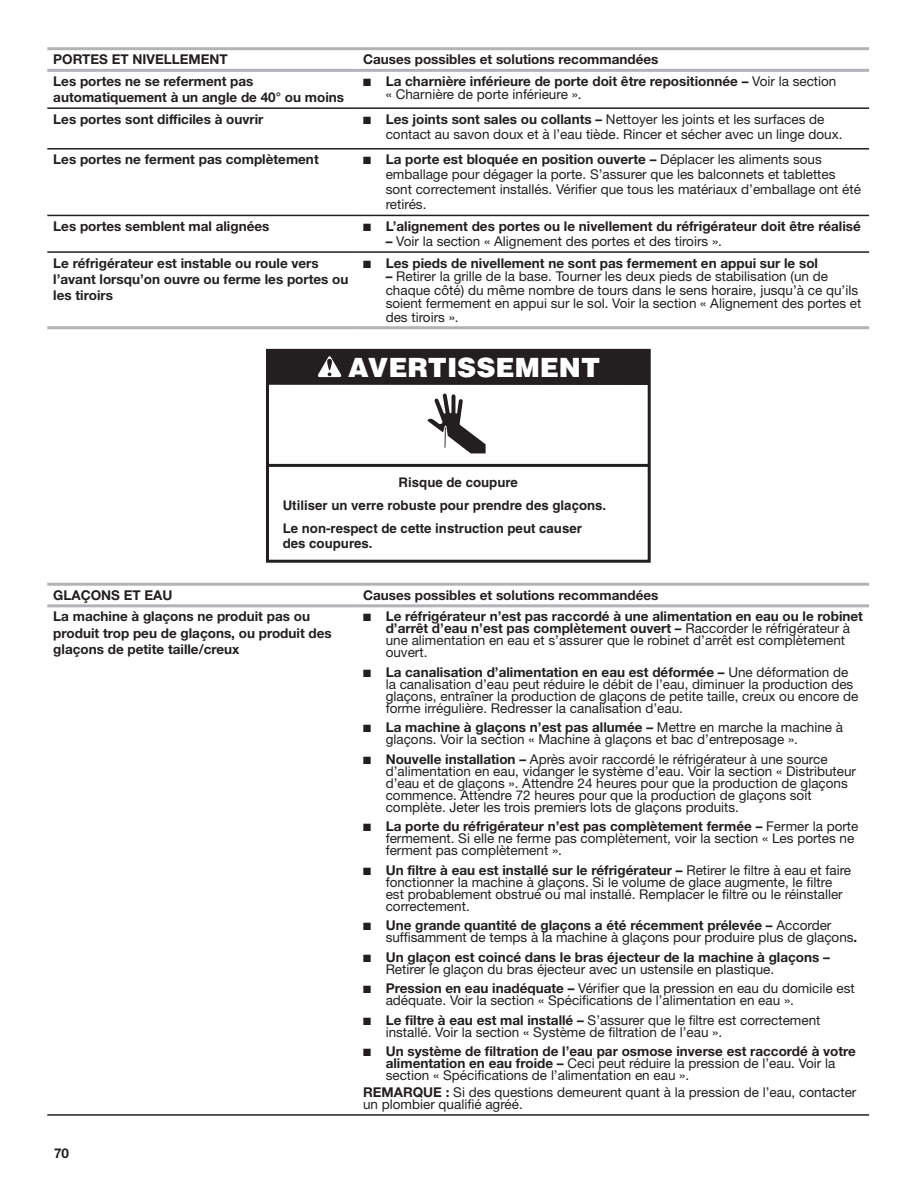
<style>
.page{position:relative;width:918px;height:1188px;background:#fff}
.page>*{position:absolute;margin:0;border:0;box-sizing:border-box;transform-origin:0 0}
.t1{font:900 26.55px "Helvetica";color:#fff}
.Bullet{font:13.5px/12px "Helvetica Neue LT Std";color:#231f20}
.Bullet-2{font:700 13.5px/16.2px "Helvetica Neue LT Std";color:#231f20}
.Body{font:13.5px/12px "Helvetica Neue LT Std";color:#231f20}
.t2{font:700 13.2px/22.8px "Helvetica";color:#231f20}
.s1{font-weight:400}
.s2{font-weight:700}
</style>
<div class="page">
<hr style="left:47px;top:107px;width:310px;height:2px;background:#231f20">
<hr style="left:357px;top:107px;width:512px;height:2px;background:#231f20">
<hr style="left:47px;top:148px;width:310px;height:2px;background:#231f20">
<hr style="left:357px;top:148px;width:512px;height:2px;background:#231f20">
<hr style="left:47px;top:215px;width:310px;height:1px;background:#231f20">
<hr style="left:357px;top:215px;width:512px;height:1px;background:#231f20">
<hr style="left:47px;top:251px;width:310px;height:2px;background:#231f20">
<hr style="left:357px;top:251px;width:512px;height:2px;background:#231f20">
<hr style="left:47px;top:326px;width:310px;height:3px;background:#b2b3b7">
<hr style="left:357px;top:326px;width:512px;height:3px;background:#b2b3b7">
<hr style="left:47px;top:47px;width:310px;height:3px;background:#b2b3b7">
<hr style="left:357px;top:47px;width:512px;height:3px;background:#b2b3b7">
<hr style="left:47px;top:69px;width:310px;height:3px;background:#b2b3b7">
<hr style="left:357px;top:69px;width:512px;height:3px;background:#b2b3b7">
<hr style="left:47px;top:1114px;width:310px;height:2px;background:#231f20">
<hr style="left:357px;top:1114px;width:512px;height:2px;background:#231f20">
<hr style="left:47px;top:583px;width:310px;height:3px;background:#b2b3b7">
<hr style="left:357px;top:583px;width:512px;height:3px;background:#b2b3b7">
<hr style="left:47px;top:604px;width:310px;height:3px;background:#b2b3b7">
<hr style="left:357px;top:604px;width:512px;height:3px;background:#b2b3b7">
<hr style="left:268px;top:464px;width:381px;height:3px;background:#231f20">
<div style="left:266px;top:349px;width:385px;height:214px;border:3px solid #231f20"></div>
<div style="left:268px;top:349px;width:381px;height:36px;background:#231f20"></div>
<svg style="left:317px;top:356px;width:25px;height:21px"></svg>
<svg style="left:427px;top:393px;width:59px;height:60px"></svg>
<p class="Bullet-2" style="left:53px;top:51px;width:176px">PORTES ET NIVELLEMENT</p>
<p class="Bullet-2" style="left:363px;top:51px;width:297px">Causes possibles et solutions recommandées</p>
<p class="Bullet-2" style="left:53px;top:73px;width:292px">Les portes ne se referment pas automatiquement à un angle de 40° ou moins</p>
<p class="Bullet-2" style="left:386px;top:74px;width:452px;line-height:13.5px;text-indent:-23px">■ La charnière inférieure de porte doit être repositionnée – <span class="s1">Voir la section « Charnière de porte inférieure ».</span></p>
<p class="Bullet-2" style="left:53px;top:111px;width:212px">Les portes sont difficiles à ouvrir</p>
<p class="Bullet" style="left:386px;top:111px;width:458px;line-height:15px;text-indent:-23px">■ <span class="s2">Les joints sont sales ou collants –</span> Nettoyer les joints et les surfaces de contact au savon doux et à l’eau tiède. Rincer et sécher avec un linge doux.</p>
<p class="Bullet-2" style="left:53px;top:151px;width:267px">Les portes ne ferment pas complètement</p>
<p class="Bullet" style="left:386px;top:152px;width:477px;line-height:15px;text-indent:-23px">■ <span class="s2">La porte est bloquée en position ouverte –</span> Déplacer les aliments sous emballage pour dégager la porte. S’assurer que les balconnets et tablettes sont correctement installés. Vérifier que tous les matériaux d’emballage ont été retirés.</p>
<p class="Bullet-2" style="left:53px;top:218px;width:218px">Les portes semblent mal alignées</p>
<p class="Bullet-2" style="left:363px;top:218px;width:499px">■ L’alignement des portes ou le nivellement du réfrigérateur doit être réalisé</p>
<p class="Bullet" style="left:386px;top:235px;width:338px"><span class="s2">–</span> Voir la section « Alignement des portes et des tiroirs ».</p>
<p class="Bullet-2" style="left:53px;top:254px;width:297px">Le réfrigérateur est instable ou roule vers l’avant lorsqu’on ouvre ou ferme les portes ou les tiroirs</p>
<p class="Bullet-2" style="left:363px;top:254px;width:457px">■ Les pieds de nivellement ne sont pas fermement en appui sur le sol</p>
<p class="Bullet" style="left:386px;top:269px;width:477px;line-height:13.5px"><span class="s2">–</span> Retirer la grille de la base. Tourner les deux pieds de stabilisation (un de chaque côté) du même nombre de tours dans le sens horaire, jusqu’à ce qu’ils soient fermement en appui sur le sol. Voir la section « Alignement des portes et des tiroirs ».</p>
<p class="t1" style="left:348px;top:350px;width:254px">AVERTISSEMENT</p>
<p class="t2" style="left:283px;top:471px;width:325px;text-indent:116px">Risque de coupure<br>Utiliser un verre robuste pour prendre des glaçons.<br>Le non-respect de cette instruction peut causer</p>
<p class="t2" style="left:283px;top:532px;width:91px">des coupures.</p>
<p class="Bullet-2" style="left:53px;top:587px;width:121px">GLAÇONS ET EAU</p>
<p class="Bullet-2" style="left:363px;top:587px;width:297px">Causes possibles et solutions recommandées</p>
<p class="Bullet-2" style="left:53px;top:608px;width:280px">La machine à glaçons ne produit pas ou produit trop peu de glaçons, ou produit des glaçons de petite taille/creux</p>
<p class="Bullet-2" style="left:386px;top:610px;width:479px;line-height:12px;text-indent:-23px">■ Le réfrigérateur n’est pas raccordé à une alimentation en eau ou le robinet d’arrêt d’eau n’est pas complètement ouvert – <span class="s1">Raccorder le réfrigérateur à une alimentation en eau et s’assurer que le robinet d’arrêt est complètement ouvert.</span></p>
<p class="Bullet" style="left:386px;top:666px;width:474px;text-indent:-23px">■ <span class="s2">La canalisation d’alimentation en eau est déformée –</span> Une déformation de la canalisation d’eau peut réduire le débit de l’eau, diminuer la production des glaçons, entraîner la production de glaçons de petite taille, creux ou encore de forme irrégulière. Redresser la canalisation d’eau.</p>
<p class="Bullet" style="left:386px;top:722px;width:459px;text-indent:-23px">■ <span class="s2">La machine à glaçons n’est pas allumée –</span> Mettre en marche la machine à glaçons. Voir la section « Machine à glaçons et bac d’entreposage ».</p>
<p class="Bullet" style="left:386px;top:753px;width:472px;text-indent:-23px">■ <span class="s2">Nouvelle installation –</span> Après avoir raccordé le réfrigérateur à une source d’alimentation en eau, vidanger le système d’eau. Voir la section « Distributeur d’eau et de glaçons ». Attendre 24 heures pour que la production de glaçons commence. Attendre 72 heures pour que la production de glaçons soit complète. Jeter les trois premiers lots de glaçons produits.</p>
<p class="Bullet" style="left:386px;top:820px;width:474px;text-indent:-23px">■ <span class="s2">La porte du réfrigérateur n’est pas complètement fermée –</span> Fermer la porte fermement. Si elle ne ferme pas complètement, voir la section « Les portes ne ferment pas complètement ».</p>
<p class="Bullet" style="left:386px;top:864px;width:467px;text-indent:-23px">■ <span class="s2">Un filtre à eau est installé sur le réfrigérateur –</span> Retirer le filtre à eau et faire fonctionner la machine à glaçons. Si le volume de glace augmente, le filtre est probablement obstrué ou mal installé. Remplacer le filtre ou le réinstaller correctement.</p>
<p class="Bullet" style="left:386px;top:919px;width:473px;text-indent:-23px">■ <span class="s2">Une grande quantité de glaçons a été récemment prélevée –</span> Accorder suffisamment de temps à la machine à glaçons pour produire plus de glaçons<span class="s2">.</span></p>
<p class="Bullet" style="left:386px;top:951px;width:446px;text-indent:-23px">■ <span class="s2">Un glaçon est coincé dans le bras éjecteur de la machine à glaçons –<br></span>Retirer le glaçon du bras éjecteur avec un ustensile en plastique.</p>
<p class="Bullet" style="left:386px;top:982px;width:471px;text-indent:-23px">■ <span class="s2">Pression en eau inadéquate –</span> Vérifier que la pression en eau du domicile est adéquate. Voir la section « Spécifications de l’alimentation en eau ».</p>
<p class="Bullet" style="left:386px;top:1014px;width:436px;text-indent:-23px">■ <span class="s2">Le filtre à eau est mal installé –</span> S’assurer que le filtre est correctement installé. Voir la section « Système de filtration de l’eau ».</p>
<p class="Bullet-2" style="left:386px;top:1045px;width:472px;line-height:12px;text-indent:-23px">■ Un système de filtration de l’eau par osmose inverse est raccordé à votre alimentation en eau froide – <span class="s1">Ceci peut réduire la pression de l’eau. Voir la section « Spécifications de l’alimentation en eau ».</span></p>
<p class="Body" style="left:363px;top:1086px;width:495px"><span class="s2">REMARQUE :</span> Si des questions demeurent quant à la pression de l’eau, contacter un plombier qualifié agréé.</p>
<p class="Bullet-2" style="left:54px;top:1145px;width:17px">70</p>
</div>
